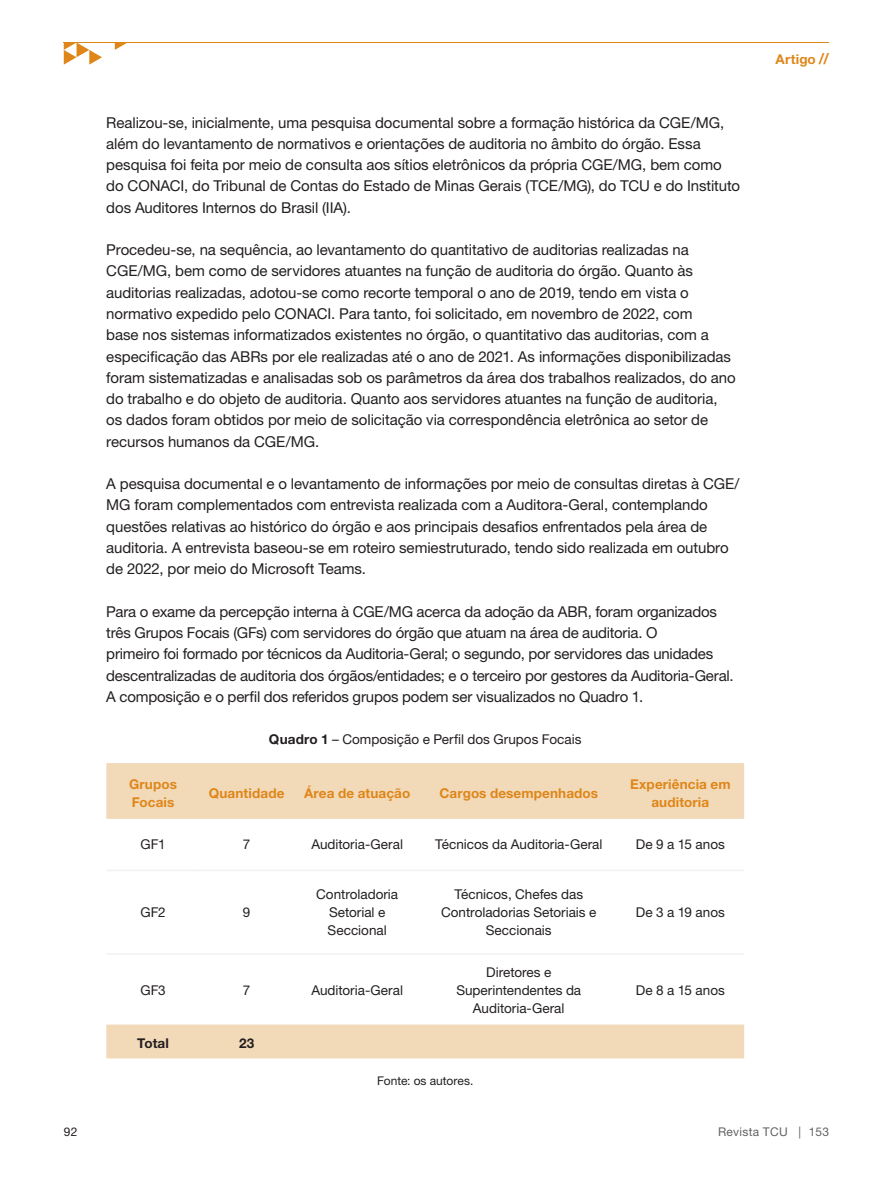
<style>
.page{position:relative;width:893px;height:1191px;background:#fff}
.page>*{position:absolute;margin:0;border:0;box-sizing:border-box;transform-origin:0 0}
.Texto_Parágrafo{font:15px/21.3px "Helvetica Neue LT Std";letter-spacing:-.005em;color:#231f20}
.Tabela_Corpo{font:13.5px/18px "Helvetica Neue LT Std";color:#231f20;text-align:center}
.Tabela_Categoria{font:700 13.5px/18px "Helvetica Neue LT Std";letter-spacing:.01em;color:#df8619}
.Texto_Título_de_Tabela{font:13.5px "Helvetica Neue LT Std";color:#231f20}
.Tabela_Corpo-2{font:700 13.5px "Helvetica Neue LT Std";letter-spacing:.01em;color:#231f20}
.Texto_Fonte{font:12px "Helvetica Neue LT Std";color:#231f20}
.t1{font:12px "Helvetica Neue LT Std";letter-spacing:.02em;color:#636366}
.s1{font-weight:700}
.s2{font-size:15px}
</style>
<div class="page">
<hr style="left:64px;top:42px;width:765px;height:1px;background:#df8619">
<svg style="left:115px;top:43px;width:12px;height:7px"></svg>
<svg style="left:64px;top:43px;width:38px;height:22px"></svg>
<svg style="left:106px;top:763px;width:638px;height:295px"></svg>
<hr style="left:106px;top:869px;width:94px;height:2px;background:#f0f1f2">
<hr style="left:200px;top:869px;width:93px;height:2px;background:#f0f1f2">
<hr style="left:293px;top:869px;width:123px;height:2px;background:#f0f1f2">
<hr style="left:421px;top:869px;width:196px;height:2px;background:#f0f1f2">
<hr style="left:617px;top:869px;width:127px;height:2px;background:#f0f1f2">
<hr style="left:106px;top:953px;width:94px;height:2px;background:#f0f1f2">
<hr style="left:200px;top:953px;width:93px;height:2px;background:#f0f1f2">
<hr style="left:293px;top:953px;width:123px;height:2px;background:#f0f1f2">
<hr style="left:421px;top:953px;width:196px;height:2px;background:#f0f1f2">
<hr style="left:617px;top:953px;width:127px;height:2px;background:#f0f1f2">
<p class="Texto_Parágrafo" style="left:106px;top:111px;width:635px">Realizou-se, inicialmente, uma pesquisa documental sobre a formação histórica da CGE/MG, além do levantamento de normativos e orientações de auditoria no âmbito do órgão. Essa pesquisa foi feita por meio de consulta aos sítios eletrônicos da própria CGE/MG, bem como do CONACI, do Tribunal de Contas do Estado de Minas Gerais (TCE/MG), do TCU e do Instituto dos Auditores Internos do Brasil (IIA).</p>
<p class="Texto_Parágrafo" style="left:106px;top:239px;width:631px">Procedeu-se, na sequência, ao levantamento do quantitativo de auditorias realizadas na CGE/MG, bem como de servidores atuantes na função de auditoria do órgão. Quanto às auditorias realizadas, adotou-se como recorte temporal o ano de 2019, tendo em vista o normativo expedido pelo CONACI. Para tanto, foi solicitado, em novembro de 2022, com<br>base nos sistemas informatizados existentes no órgão, o quantitativo das auditorias, com a especificação das ABRs por ele realizadas até o ano de 2021. As informações disponibilizadas foram sistematizadas e analisadas sob os parâmetros da área dos trabalhos realizados, do ano do trabalho e do objeto de auditoria. Quanto aos servidores atuantes na função de auditoria, os dados foram obtidos por meio de solicitação via correspondência eletrônica ao setor de recursos humanos da CGE/MG.</p>
<p class="Texto_Parágrafo" style="left:106px;top:473px;width:635px">A pesquisa documental e o levantamento de informações por meio de consultas diretas à CGE/ MG foram complementados com entrevista realizada com a Auditora-Geral, contemplando questões relativas ao histórico do órgão e aos principais desafios enfrentados pela área de auditoria. A entrevista baseou-se em roteiro semiestruturado, tendo sido realizada em outubro de 2022, por meio do Microsoft Teams.</p>
<p class="Texto_Parágrafo" style="left:106px;top:600px;width:629px">Para o exame da percepção interna à CGE/MG acerca da adoção da ABR, foram organizados três Grupos Focais (GFs) com servidores do órgão que atuam na área de auditoria. O<br>primeiro foi formado por técnicos da Auditoria-Geral; o segundo, por servidores das unidades descentralizadas de auditoria dos órgãos/entidades; e o terceiro por gestores da Auditoria-Geral.<br>A composição e o perfil dos referidos grupos podem ser visualizados no Quadro 1.</p>
<p class="Texto_Título_de_Tabela" style="left:269px;top:731px;width:314px"><span class="s1">Quadro 1</span> – Composição e Perfil dos Grupos Focais</p>
<p class="Tabela_Categoria" style="left:129px;top:775px;width:49px">Grupos<br>Focais</p>
<p class="Tabela_Categoria" style="left:209px;top:784px;width:77px">Quantidade</p>
<p class="Tabela_Categoria" style="left:304px;top:784px;width:108px">Área de atuação</p>
<p class="Tabela_Categoria" style="left:439px;top:784px;width:160px">Cargos desempenhados</p>
<p class="Tabela_Categoria" style="left:630px;top:775px;width:102px;text-align:center">Experiência em auditoria</p>
<p class="Tabela_Corpo" style="left:141px;top:835px;width:27px">GF1</p>
<p class="Tabela_Corpo" style="left:243px;top:835px;width:9px">7</p>
<p class="Tabela_Corpo" style="left:311px;top:835px;width:93px">Auditoria-Geral</p>
<p class="Tabela_Corpo" style="left:435px;top:835px;width:169px">Técnicos da Auditoria-Geral</p>
<p class="Tabela_Corpo" style="left:636px;top:835px;width:91px">De 9 a 15 anos</p>
<p class="Tabela_Corpo" style="left:140px;top:903px;width:27px">GF2</p>
<p class="Tabela_Corpo" style="left:243px;top:903px;width:9px">9</p>
<p class="Tabela_Corpo" style="left:316px;top:885px;width:83px">Controladoria<br>Setorial e<br>Seccional</p>
<p class="Tabela_Corpo" style="left:441px;top:885px;width:157px">Técnicos, Chefes das<br>Controladorias Setoriais e<br>Seccionais</p>
<p class="Tabela_Corpo" style="left:140px;top:980px;width:27px">GF3</p>
<p class="Tabela_Corpo" style="left:243px;top:980px;width:9px">7</p>
<p class="Tabela_Corpo" style="left:311px;top:980px;width:93px">Auditoria-Geral</p>
<p class="Tabela_Corpo-2" style="left:137px;top:1035px;width:33px">Total</p>
<p class="Tabela_Corpo-2" style="left:239px;top:1035px;width:17px">23</p>
<p class="Tabela_Corpo" style="left:456px;top:962px;width:126px">Diretores e<br>Superintendentes da<br>Auditoria-Geral</p>
<p class="Texto_Fonte" style="left:377px;top:1073px;width:98px">Fonte: os autores.</p>
<p class="Tabela_Corpo" style="left:636px;top:903px;width:91px">De 3 a 19 anos</p>
<p class="Tabela_Corpo" style="left:636px;top:980px;width:91px">De 8 a 15 anos</p>
<p class="Tabela_Categoria" style="left:776px;top:50px;width:55px">Artigo <span class="s2">//</span></p>
<p class="Texto_Fonte" style="left:64px;top:1124px;width:15px">92</p>
<p class="t1" style="left:718px;top:1124px;width:113px">Revista TCU | 153</p>
</div>
